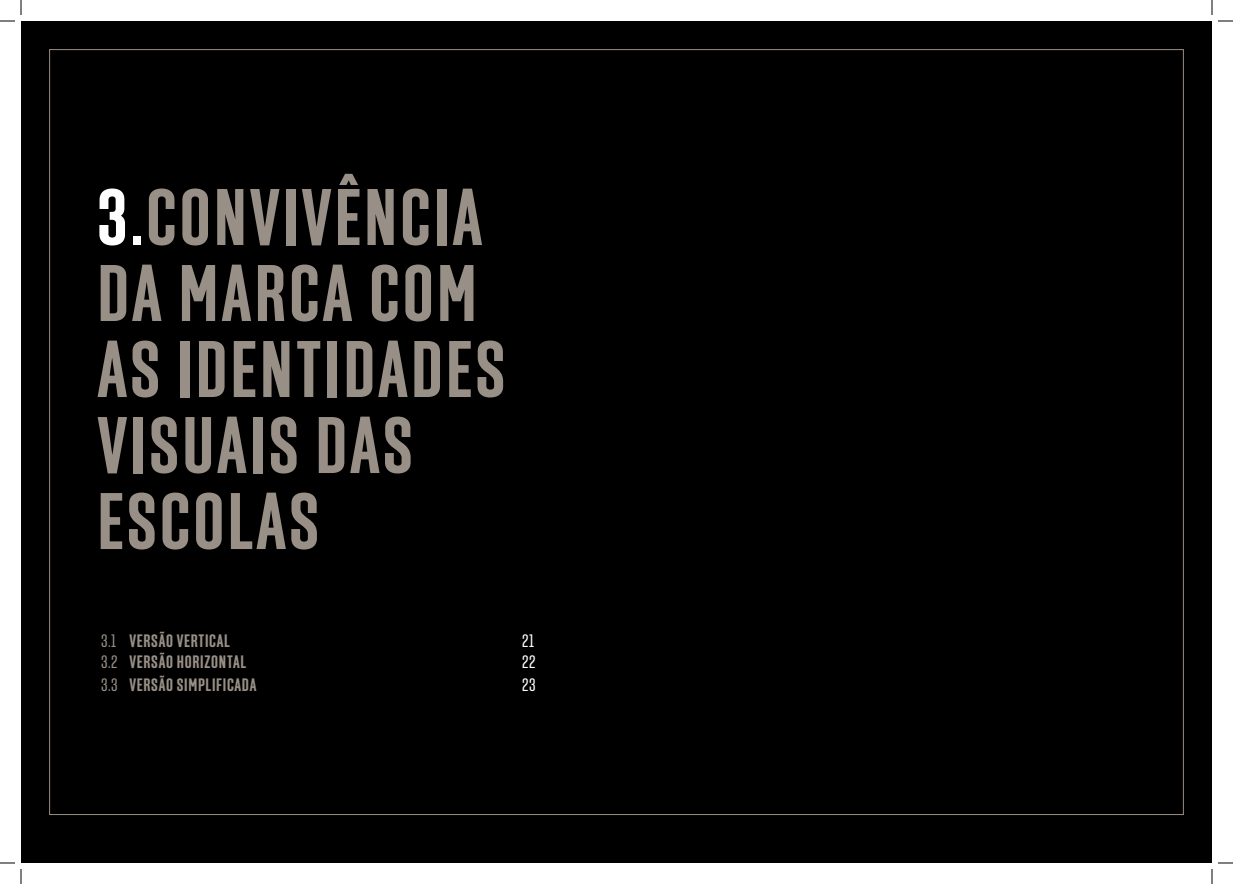
<style>
.page{position:relative;width:1233px;height:884px;background:#fff}
.page>*{position:absolute;margin:0;border:0;box-sizing:border-box;transform-origin:0 0}
.t1{font:700 80px/76px "Solido Compressed";letter-spacing:.04em;color:#988f86}
.t2{font:700 18px/23px "Solido Compressed";letter-spacing:.04em;color:#988f86}
.t3{font:18px/23px "Solido Compressed";color:#fff}
.t4{font:18px/23px "Solido Compressed";color:#988f86}
.s1{color:#fff}
.s2{font-weight:400}
</style>
<div class="page">
<div style="left:21px;top:21px;width:1191px;height:842px;background:#000"></div>
<svg style="left:1218px;top:20px;width:15px;height:2px"></svg>
<svg style="left:1218px;top:862px;width:15px;height:2px"></svg>
<svg style="left:0;top:0;width:22px;height:22px"></svg>
<svg style="left:0;top:862px;width:22px;height:22px"></svg>
<svg style="left:1211px;top:0;width:1px;height:15px"></svg>
<svg style="left:1211px;top:869px;width:1px;height:15px"></svg>
<p class="t1" style="left:97px;top:183px;width:410px"><span class="s1">3.</span>CONVIVÊNCIA<br>DA MARCA COM<br>AS IDENTIDADES<br>VISUAIS DAS<br>ESCOLAS</p>
<p class="t2" style="left:101px;top:630px;width:130px"><span class="s2">3.1</span> VERSÃO VERTICAL</p>
<p class="t3" style="left:522px;top:630px;width:13px">21</p>
<p class="t4" style="left:101px;top:651px;width:18px">3.2<br>3.3</p>
<p class="t2" style="left:129px;top:651px;width:128px">VERSÃO HORIZONTAL<br>VERSÃO SIMPLIFICADA</p>
<p class="t3" style="left:522px;top:651px;width:15px">22<br>23</p>
</div>
